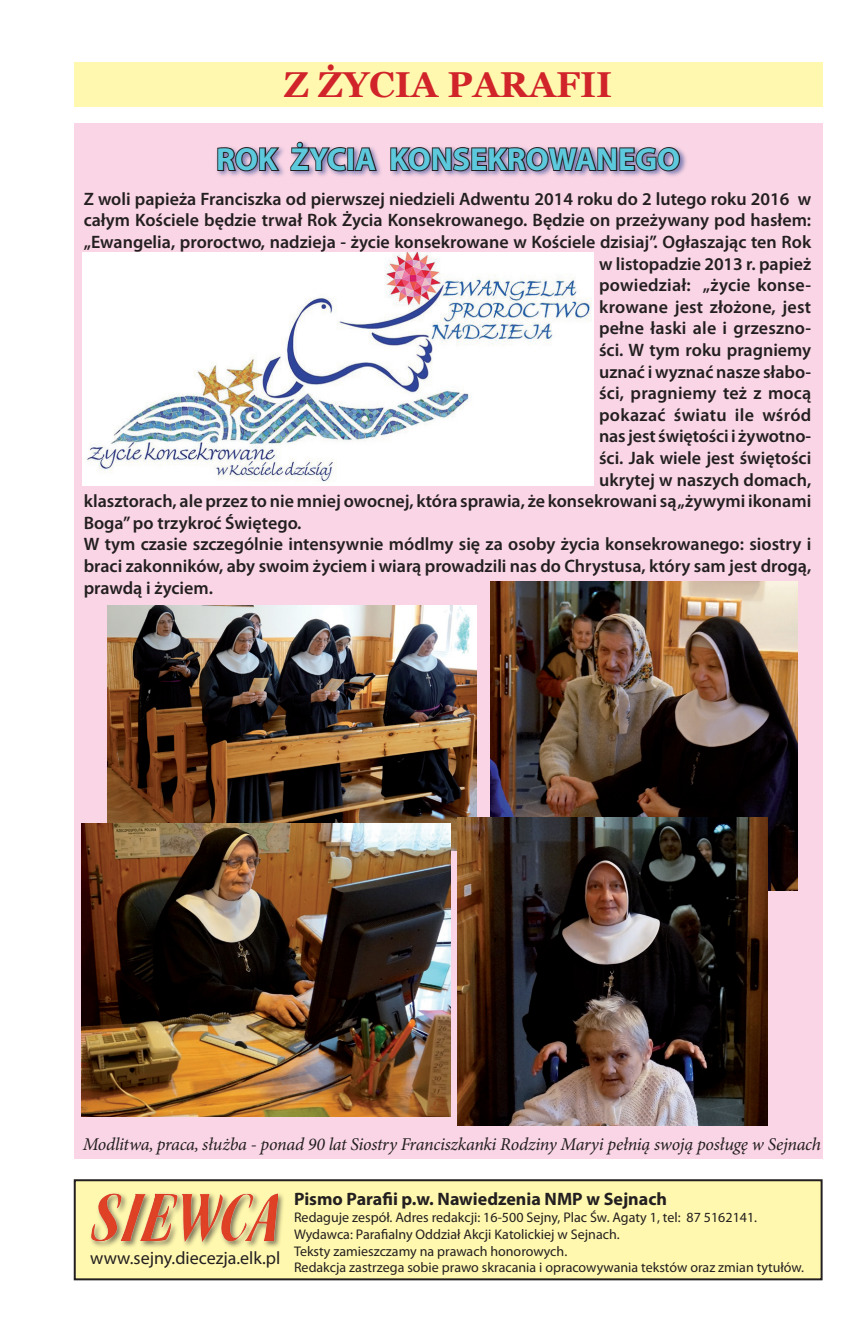
<style>
.page{position:relative;width:868px;height:1338px;background:#fff}
.page>*{position:absolute;margin:0;border:0;box-sizing:border-box;transform-origin:0 0}
.t1{font:700 36px "Georgia";color:#d1232a}
.t2{font:700 32px "Myriad Pro";color:#5dc9dd}
.t3{font:600 18px "Myriad Pro";color:#231f20}
.t4{font:italic 18px "Minion Pro";letter-spacing:-.015em;color:#231f20}
.t5{font:700 18px "Myriad Pro";color:#231f20}
.t6{font:18px "Myriad Pro";color:#231f20}
.t7{font:600 18px "Myriad Pro";letter-spacing:.02em;color:#231f20}
.t8{font:14px/16.8px "Myriad Pro";color:#231f20}
</style>
<div class="page">
<div style="left:74px;top:62px;width:748px;height:45px;background:#fff8ae"></div>
<div style="left:75px;top:1180px;width:746px;height:99px;background:#fff8ae"></div>
<div style="left:74px;top:1179px;width:748px;height:101px;border:2px solid #231f20"></div>
<div style="left:89px;top:1190px;width:196px;height:59px;background:#231f20;opacity:.6"></div>
<img style="left:92px;top:1193px;width:185px;height:49px">
<div style="left:74px;top:123px;width:748px;height:1035px;background:#fad5e5"></div>
<div style="left:214px;top:139px;width:474px;height:40px;background:#253f8e;opacity:.6"></div>
<svg style="left:216px;top:146px;width:65px;height:26px;background:#7c7086"></svg>
<svg style="left:289px;top:141px;width:58px;height:31px"></svg>
<div style="left:347px;top:147px;width:7px;height:24px;border:2px solid #231f20"></div>
<svg style="left:353px;top:139px;width:25px;height:33px"></svg>
<svg style="left:389px;top:139px;width:292px;height:40px"></svg>
<img style="left:83px;top:252px;width:510px;height:233px">
<img style="left:108px;top:605px;width:368px;height:246px">
<img style="left:490px;top:581px;width:307px;height:310px">
<img style="left:82px;top:824px;width:368px;height:293px">
<img style="left:458px;top:817px;width:308px;height:308px">
<h1 class="t1" style="left:284px;top:61px;width:330px">Z ŻYCIA PARAFII</h1>
<h2 class="t2" style="left:216px;top:138px;width:465px">ROK ŻYCIA KONSEKROWANEGO</h2>
<p class="t3" style="left:84px;top:187px;width:729px">Z woli papieża Franciszka od pierwszej niedzieli Adwentu 2014 roku do 2 lutego roku 2016 w</p>
<p class="t3" style="left:84px;top:209px;width:729px">całym Kościele będzie trwał Rok Życia Konsekrowanego. Będzie on przeżywany pod hasłem:</p>
<p class="t3" style="left:84px;top:231px;width:729px">„Ewangelia, proroctwo, nadzieja - życie konsekrowane w Kościele dzisiaj”. Ogłaszając ten Rok</p>
<p class="t3" style="left:599px;top:252px;width:214px">w listopadzie 2013 r. papież</p>
<p class="t3" style="left:599px;top:274px;width:214px">powiedział: „życie konse-</p>
<p class="t3" style="left:599px;top:295px;width:213px">krowane jest złożone, jest</p>
<p class="t3" style="left:599px;top:317px;width:214px">pełne łaski ale i grzeszno-</p>
<p class="t3" style="left:599px;top:339px;width:214px">ści. W tym roku pragniemy</p>
<p class="t3" style="left:599px;top:360px;width:214px">uznać i wyznać nasze słabo-</p>
<p class="t3" style="left:599px;top:382px;width:214px">ści, pragniemy też z mocą</p>
<p class="t7" style="left:599px;top:403px;width:214px">pokazać światu ile wśród</p>
<p class="t3" style="left:599px;top:425px;width:214px">nas jest świętości i żywotno-</p>
<p class="t3" style="left:599px;top:447px;width:214px">ści. Jak wiele jest świętości</p>
<p class="t3" style="left:599px;top:468px;width:214px">ukrytej w naszych domach,</p>
<p class="t3" style="left:84px;top:490px;width:729px">klasztorach, ale przez to nie mniej owocnej, która sprawia, że konsekrowani są „żywymi ikonami</p>
<p class="t3" style="left:84px;top:511px;width:219px">Boga” po trzykroć Świętego.</p>
<p class="t3" style="left:84px;top:533px;width:729px">W tym czasie szczególnie intensywnie módlmy się za osoby życia konsekrowanego: siostry i</p>
<p class="t3" style="left:84px;top:555px;width:729px">braci zakonników, aby swoim życiem i wiarą prowadzili nas do Chrystusa, który sam jest drogą,</p>
<p class="t3" style="left:84px;top:576px;width:131px">prawdą i życiem.</p>
<p class="t4" style="left:83px;top:1133px;width:739px">Modlitwa, praca, służba - ponad 90 lat Siostry Franciszkanki Rodziny Maryi pełnią swoją posługę w Sejnach</p>
<p class="t6" style="left:90px;top:1246px;width:191px">www.sejny.diecezja.elk.pl</p>
<p class="t5" style="left:294px;top:1187px;width:374px">Pismo Parafii p.w. Nawiedzenia NMP w Sejnach</p>
<p class="t8" style="left:294px;top:1209px;width:511px">Redaguje zespół. Adres redakcji: 16-500 Sejny, Plac Św. Agaty 1, tel: 87 5162141.<br>Wydawca: Parafialny Oddział Akcji Katolickiej w Sejnach.<br>Teksty zamieszczamy na prawach honorowych.<br>Redakcja zastrzega sobie prawo skracania i opracowywania tekstów oraz zmian tytułów.</p>
</div>
